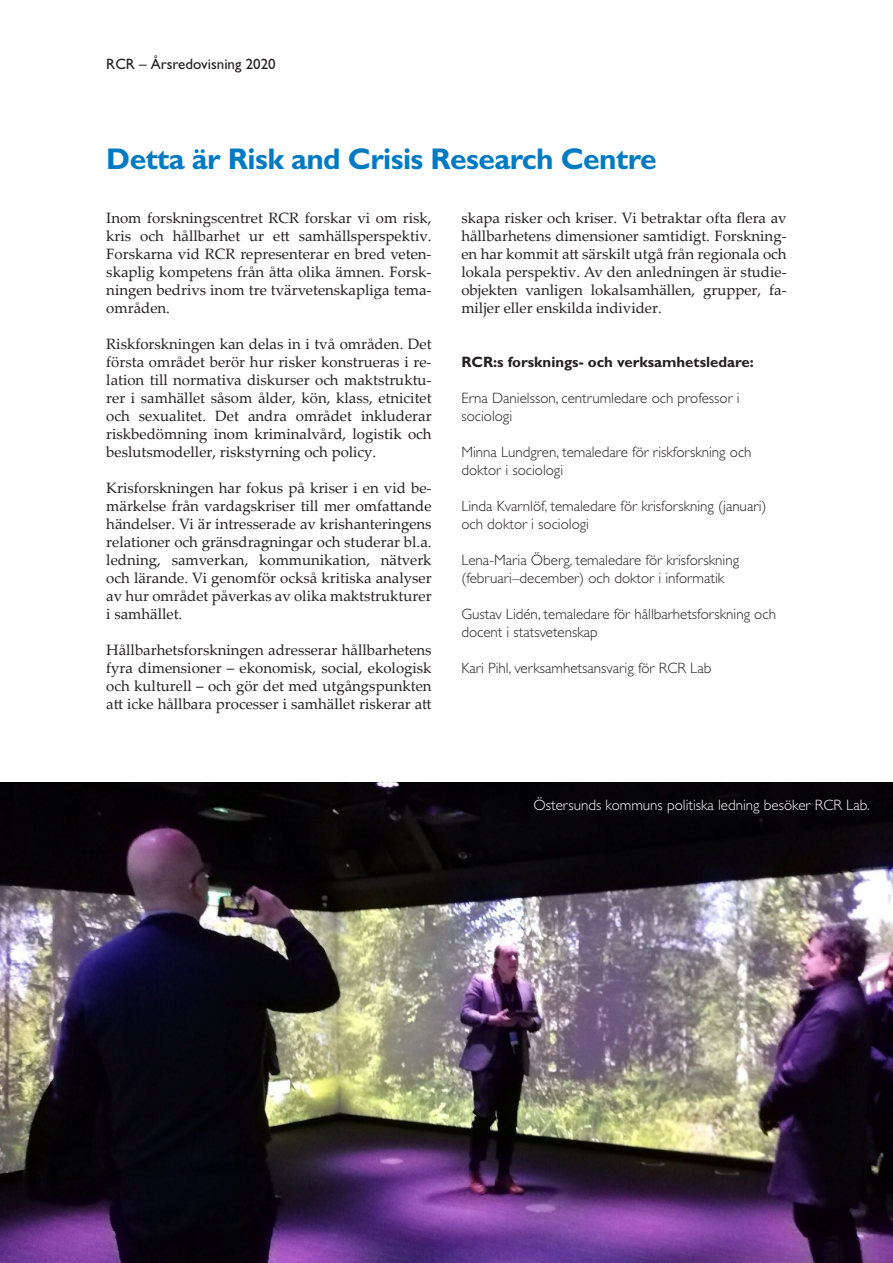
<style>
.page{position:relative;width:893px;height:1263px;background:#fff}
.page>*{position:absolute;margin:0;border:0;box-sizing:border-box;transform-origin:0 0}
.Rubrik{font:700 30px "Gill Sans Std";letter-spacing:-.02em;color:#007ac2}
.Brödtext{font:15px/18px "Palatino Linotype";color:#231f20;text-align:justify}
.Faktatext_Gill_Sans{font:300 15px/18px "Gill Sans Std";color:#231f20}
.Bildtext{font:300 15px "Gill Sans Std";color:#fff}
.Faktatext_Gill_Sans-2{font:700 15px "Gill Sans Std";color:#231f20}
.t1{font:15px "Gill Sans Std";color:#231f20}
</style>
<div class="page">
<img style="left:0;top:782px;width:893px;height:481px">
<p class="t1" style="left:106px;top:55px;width:171px">RCR – Årsredovisning 2020</p>
<h1 class="Rubrik" style="left:106px;top:141px;width:552px">Detta är Risk and Crisis Research Centre</h1>
<p class="Brödtext" style="left:106px;top:209px;width:327px">Inom forskningscentret RCR forskar vi om risk, kris och hållbarhet ur ett samhällsperspektiv.<br>Forskarna vid RCR representerar en bred veten&shy;skaplig kompetens från åtta olika ämnen. Forsk&shy;ningen bedrivs inom tre tvärvetenskapliga tema&shy;områden.</p>
<p class="Brödtext" style="left:106px;top:335px;width:327px">Riskforskningen kan delas in i två områden. Det första området berör hur risker konstrueras i re&shy;lation till normativa diskurser och maktstruktu&shy;rer i samhället såsom ålder, kön, klass, etnicitet och sexualitet. Det andra området inkluderar riskbedömning inom kriminalvård, logistik och beslutsmodeller, riskstyrning och policy.</p>
<p class="Brödtext" style="left:106px;top:479px;width:327px">Krisforskningen har fokus på kriser i en vid be&shy;märkelse från vardagskriser till mer omfattande händelser. Vi är intresserade av krishanteringens relationer och gränsdragningar och studerar bl.a. ledning, samverkan, kommunikation, nätverk och lärande. Vi genomför också kritiska analyser av hur området påverkas av olika maktstrukturer i samhället.</p>
<p class="Brödtext" style="left:106px;top:641px;width:327px">Hållbarhetsforskningen adresserar hållbarhetens fyra dimensioner – ekonomisk, social, ekologisk och kulturell – och gör det med utgångspunkten att icke hållbara processer i samhället riskerar att</p>
<p class="Brödtext" style="left:461px;top:209px;width:327px">skapa risker och kriser. Vi betraktar ofta flera av hållbarhetens dimensioner samtidigt. Forskning&shy;en har kommit att särskilt utgå från regionala och lokala perspektiv. Av den anledningen är studie&shy;objekten vanligen lokalsamhällen, grupper, fa&shy;miljer eller enskilda individer.</p>
<p class="Faktatext_Gill_Sans-2" style="left:461px;top:353px;width:294px">RCR:s forsknings- och verksamhetsledare:</p>
<p class="Faktatext_Gill_Sans" style="left:461px;top:389px;width:280px">Erna Danielsson, centrumledare och professor i sociologi</p>
<p class="Faktatext_Gill_Sans" style="left:461px;top:443px;width:292px">Minna Lundgren, temaledare för riskforskning och doktor i sociologi</p>
<p class="Faktatext_Gill_Sans" style="left:461px;top:497px;width:307px">Linda Kvarnlöf, temaledare för krisforskning (januari) och doktor i sociologi</p>
<p class="Faktatext_Gill_Sans" style="left:461px;top:551px;width:279px">Lena-Maria Öberg, temaledare för krisforskning (februari–december) och doktor i informatik</p>
<p class="Faktatext_Gill_Sans" style="left:461px;top:605px;width:316px">Gustav Lidén, temaledare för hållbarhetsforskning och docent i statsvetenskap</p>
<p class="Faktatext_Gill_Sans" style="left:461px;top:659px;width:252px">Kari Pihl, verksamhetsansvarig för RCR Lab</p>
<p class="Bildtext" style="left:533px;top:796px;width:338px">Östersunds kommuns politiska ledning besöker RCR Lab.</p>
</div>
